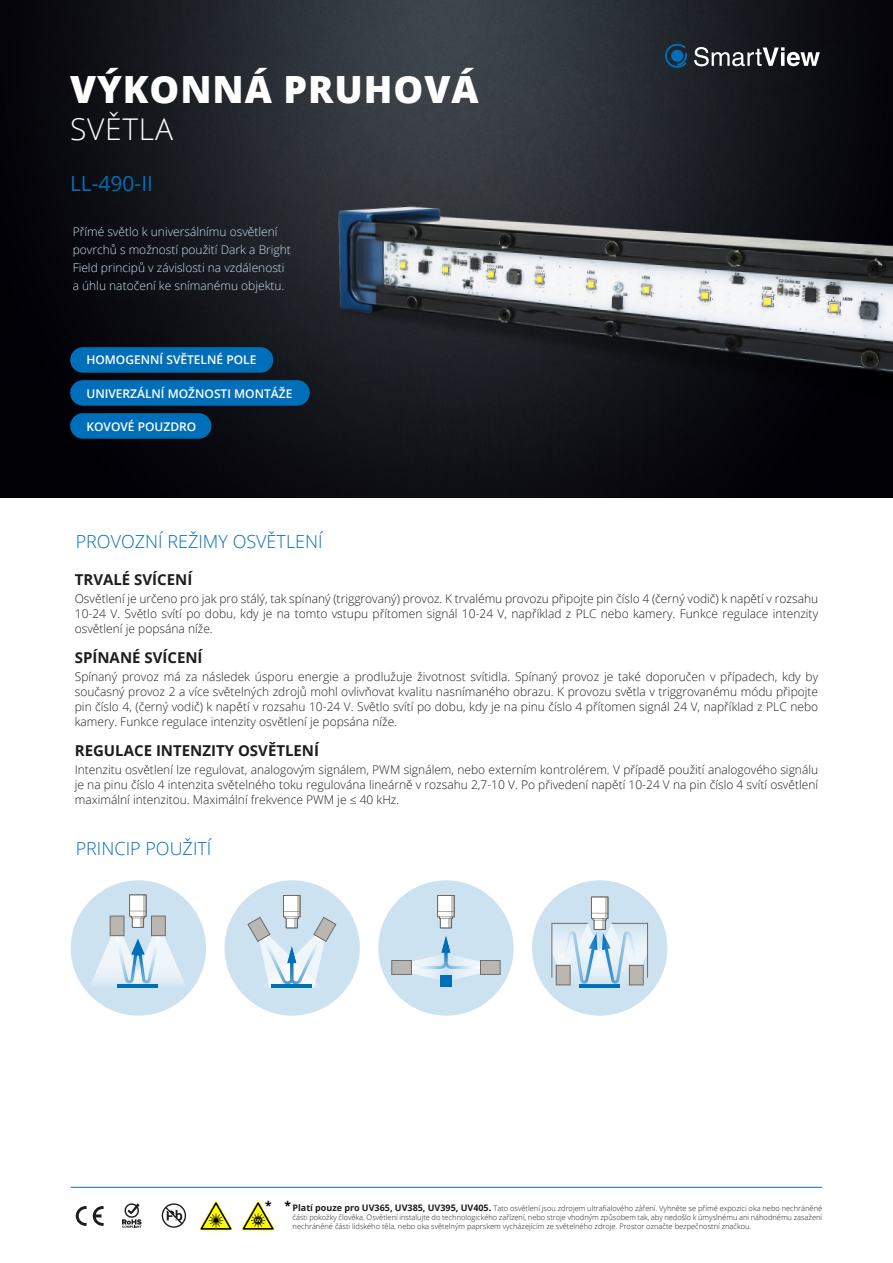
<style>
.page{position:relative;width:893px;height:1263px;background:#fff}
.page>*{position:absolute;margin:0;border:0;box-sizing:border-box;transform-origin:0 0}
.t1{font:800 37.5px "Open Sans";letter-spacing:.025em;color:#fff}
.t2{font:300 30px "Open Sans";letter-spacing:.025em;color:#fff}
.t3{font:21px "Open Sans";color:#006fb9}
.t4{font:300 18px "Open Sans";color:#006fb9}
.t5{font:700 15px "Open Sans";color:#1d1d1b}
.t6{font:300 12px/15px "Open Sans";color:#1d1d1b;text-align:justify}
.t7{font:300 12px/18px "Open Sans";color:#cce2f1}
.t8{font:600 12px "Open Sans";color:#fff}
.t9{font:700 12px "Open Sans";color:#000}
.t10{font:300 7.5px/9px "Open Sans";color:#1d1d1b;text-align:justify}
.s1{font-weight:700;font-size:9px}
</style>
<div class="page">
<img style="left:0;top:0;width:893px;height:497px">
<svg style="left:694px;top:47px;width:126px;height:19px"></svg>
<svg style="left:665px;top:44px;width:22px;height:24px"></svg>
<hr style="left:71px;top:1187px;width:751px;height:1px;background:#006fb9">
<div style="left:70px;top:347px;width:203px;height:26px;background:#006fb9;border-radius:13px"></div>
<div style="left:70px;top:380px;width:240px;height:26px;background:#006fb9;border-radius:13px"></div>
<div style="left:70px;top:413px;width:141px;height:26px;background:#006fb9;border-radius:13px"></div>
<svg style="left:200px;top:1201px;width:32px;height:29px"></svg>
<svg style="left:76px;top:1206px;width:11px;height:20px"></svg>
<svg style="left:93px;top:1206px;width:11px;height:20px"></svg>
<svg style="left:242px;top:1201px;width:32px;height:29px"></svg>
<svg style="left:122px;top:1203px;width:20px;height:25px"></svg>
<svg style="left:162px;top:1203px;width:24px;height:25px"></svg>
<div style="left:71px;top:880px;width:135px;height:136px;background:#cce2f1;border-radius:50%"></div>
<svg style="left:89px;top:894px;width:97px;height:93px"></svg>
<div style="left:378px;top:880px;width:136px;height:136px;background:#cce2f1;border-radius:50%"></div>
<svg style="left:437px;top:895px;width:18px;height:33px"></svg>
<div style="left:440px;top:975px;width:12px;height:12px;background:#006fb9"></div>
<svg style="left:391px;top:936px;width:110px;height:44px"></svg>
<div style="left:225px;top:880px;width:135px;height:136px;background:#cce2f1;border-radius:50%"></div>
<svg style="left:247px;top:895px;width:89px;height:93px"></svg>
<div style="left:532px;top:880px;width:135px;height:136px;background:#cce2f1;border-radius:50%"></div>
<hr style="left:579px;top:985px;width:41px;height:3px;background:#006fb9">
<svg style="left:551px;top:896px;width:97px;height:89px"></svg>
<img style="left:287px;top:237px;width:17px;height:210px">
<img style="left:304px;top:149px;width:589px;height:349px">
<h1 class="t1" style="left:70px;top:61px;width:410px">VÝKONNÁ PRUHOVÁ</h1>
<h2 class="t2" style="left:70px;top:109px;width:105px">SVĚTLA</h2>
<h3 class="t3" style="left:70px;top:169px;width:85px">LL-490-II</h3>
<p class="t7" style="left:73px;top:223px;width:220px">Přímé světlo k universálnímu osvětlení povrchů s možností použití Dark a Bright Field principů v závislosti na vzdálenosti a úhlu natočení ke snímanému objektu.</p>
<p class="t8" style="left:86px;top:352px;width:171px">HOMOGENNÍ SVĚTELNÉ POLE</p>
<p class="t8" style="left:86px;top:385px;width:207px">UNIVERZÁLNÍ MOŽNOSTI MONTÁŽE</p>
<p class="t8" style="left:86px;top:418px;width:111px">KOVOVÉ POUZDRO</p>
<h3 class="t4" style="left:76px;top:529px;width:248px">PROVOZNÍ REŽIMY OSVĚTLENÍ</h3>
<p class="t5" style="left:75px;top:569px;width:119px">TRVALÉ SVÍCENÍ</p>
<p class="t6" style="left:75px;top:591px;width:745px">Osvětlení je určeno pro jak pro stálý, tak spínaný (triggrovaný) provoz. K trvalému provozu připojte pin číslo 4 (černý vodič) k napětí v rozsahu 10-24 V. Světlo svítí po dobu, kdy je na tomto vstupu přítomen signál 10-24 V, například z PLC nebo kamery. Funkce regulace intenzity osvětlení je popsána níže.</p>
<p class="t5" style="left:75px;top:647px;width:129px">SPÍNANÉ SVÍCENÍ</p>
<p class="t6" style="left:75px;top:669px;width:745px">Spínaný provoz má za následek úsporu energie a prodlužuje životnost svítidla. Spínaný provoz je také doporučen v případech, kdy by současný provoz 2 a více světelných zdrojů mohl ovlivňovat kvalitu nasnímaného obrazu. K provozu světla v triggrovanému módu připojte pin číslo 4, (černý vodič) k napětí v rozsahu 10-24 V. Světlo svítí po dobu, kdy je na pinu číslo 4 přítomen signál 24 V, například z PLC nebo kamery. Funkce regulace intenzity osvětlení je popsána níže.</p>
<p class="t5" style="left:75px;top:740px;width:246px">REGULACE INTENZITY OSVĚTLENÍ</p>
<p class="t6" style="left:75px;top:762px;width:745px">Intenzitu osvětlení lze regulovat, analogovým signálem, PWM signálem, nebo externím kontrolérem. V případě použití analogového signálu je na pinu číslo 4 intenzita světelného toku regulována lineárně v rozsahu 2,7-10 V. Po přivedení napětí 10-24 V na pin číslo 4 svítí osvětlení maximální intenzitou. Maximální frekvence PWM je ≤ 40 kHz.</p>
<h3 class="t4" style="left:76px;top:836px;width:137px">PRINCIP POUŽITÍ</h3>
<p class="t9" style="left:265px;top:1197px;width:27px">* *</p>
<p class="t10" style="left:293px;top:1203px;width:531px"><span class="s1">Platí pouze pro UV365, UV385, UV395, UV405.</span> Tato osvětlení jsou zdrojem ultrafialového záření. Vyhněte se přímé expozici oka nebo nechráněné části pokožky člověka. Osvětlení instalujte do technologického zařízení, nebo stroje vhodným způsobem tak, aby nedošlo k úmyslnému ani náhodnému zasažení nechráněné části lidského těla, nebo oka světelným paprskem vycházejícím ze světelného zdroje. Prostor označte bezpečnostní značkou.</p>
</div>
